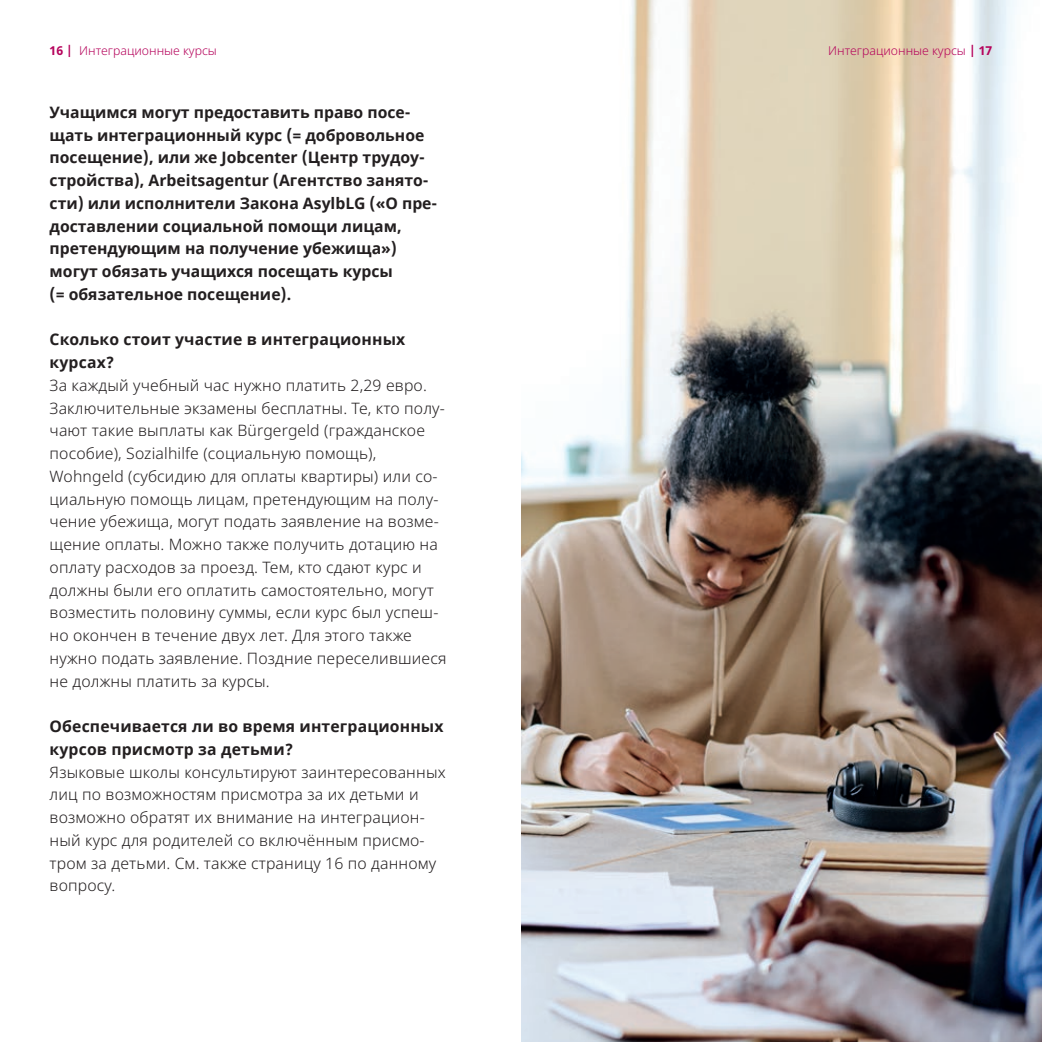
<style>
.page{position:relative;width:1042px;height:1042px;background:#fff}
.page>*{position:absolute;margin:0;border:0;box-sizing:border-box;transform-origin:0 0}
.t1{font:300 15.75px/22.8px "Noto Sans";letter-spacing:.01em;color:#231f20}
.t2{font:700 15.75px/22.8px "Noto Sans";color:#231f20}
.t3{font:300 12.25px "Noto Sans";color:#b5025b}
.s1{font-weight:700}
</style>
<div class="page">
<img style="left:521px;top:0;width:521px;height:1042px">
<p class="t3" style="left:50px;top:44px;width:169px"><span class="s1">16 |</span> Интеграционные курсы</p>
<p class="t3" style="left:828px;top:44px;width:166px">Интеграционные курсы <span class="s1">| 17</span></p>
<p class="t2" style="left:50px;top:101px;width:389px">Учащимся могут предоставить право посе&shy;щать интеграционный курс (= добровольное посещение), или же Jobcenter (Центр трудоу&shy;стройства), Arbeitsagentur (Агентство занято&shy;сти) или исполнители Закона AsylbLG («О пре&shy;доставлении социальной помощи лицам, претендующим на получение убежища») могут обязать учащихся посещать курсы<br>(= обязательное посещение).</p>
<p class="t2" style="left:50px;top:329px;width:357px">Сколько стоит участие в интеграционных курсах?</p>
<p class="t1" style="left:50px;top:374px;width:398px">За каждый учебный час нужно платить 2,29 евро.<br>Заключительные экзамены бесплатны. Те, кто полу&shy;чают такие выплаты как Bürgergeld (гражданское пособие), Sozialhilfe (социальную помощь), Wohngeld (субсидию для оплаты квартиры) или со&shy;циальную помощь лицам, претендующим на полу&shy;чение убежища, могут подать заявление на возме&shy;щение оплаты. Можно также получить дотацию на оплату расходов за проезд. Тем, кто сдают курс и должны были его оплатить самостоятельно, могут возместить половину суммы, если курс был успеш&shy;но окончен в течение двух лет. Для этого также нужно подать заявление. Поздние переселившиеся не должны платить за курсы.</p>
<p class="t2" style="left:50px;top:715px;width:395px">Обеспечивается ли во время интеграционных курсов присмотр за детьми?</p>
<p class="t1" style="left:50px;top:761px;width:397px">Языковые школы консультируют заинтересованных лиц по возможностям присмотра за их детьми и возможно обратят их внимание на интеграцион&shy;ный курс для родителей со включённым присмо&shy;тром за детьми. См. также страницу 16 по данному вопросу.</p>
</div>
